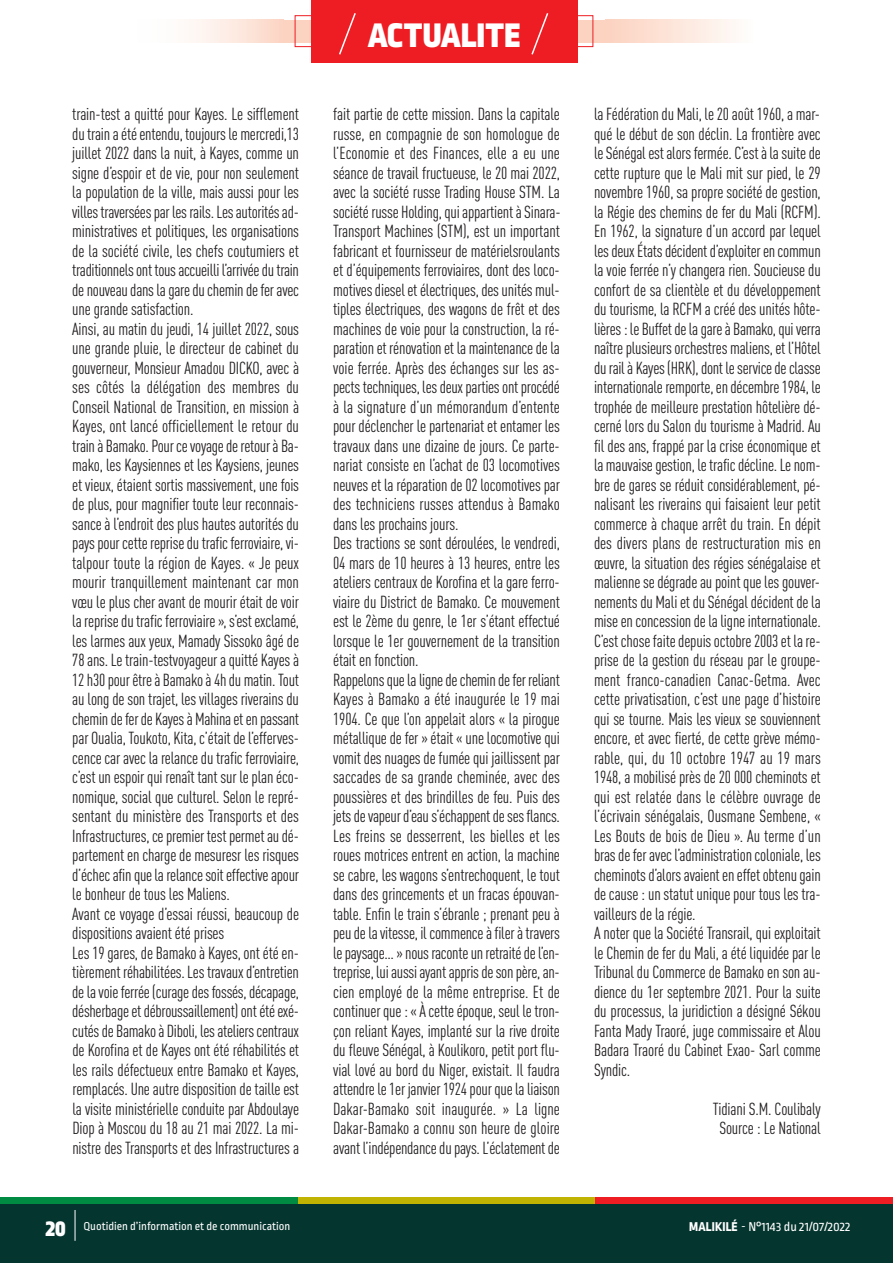
<style>
.page{position:relative;width:893px;height:1263px;background:#fff}
.page>*{position:absolute;margin:0;border:0;box-sizing:border-box;transform-origin:0 0}
.t1{font:900 36px "Ropa Sans Pro";letter-spacing:.01em;color:#fff}
.t2{font:condensed 17.25px/19.5px "DIN Pro";letter-spacing:-.01em;color:#231f20}
.t3{font:13.5px "Ropa Sans Pro";color:#fff}
.t4{font:12px "Ropa Sans Pro";color:#fff}
.s1{font-weight:900;font-size:24px}
.s2{font-weight:800}
</style>
<div class="page">
<div style="left:0;top:1203px;width:893px;height:60px;background:#05352f"></div>
<div style="left:0;top:1197px;width:298px;height:6px;background:#008b43"></div>
<div style="left:298px;top:1197px;width:297px;height:6px;background:#c0b301"></div>
<div style="left:595px;top:1197px;width:298px;height:6px;background:#ee1d23"></div>
<hr style="left:75px;top:1210px;width:1px;height:31px;background:#fff">
<div style="left:283px;top:20px;width:323px;height:23px;background:#fcd2c0"></div>
<div style="left:295px;top:15px;width:298px;height:32px;border:1px solid #ee1d23"></div>
<div style="left:312px;top:0;width:266px;height:62px;background:#ee1d23"></div>
<svg style="left:339px;top:13px;width:17px;height:42px"></svg>
<svg style="left:531px;top:13px;width:18px;height:42px"></svg>
<div style="left:136px;top:20px;width:147px;height:23px;background:linear-gradient(to right,#fff,#fcdacb)"></div>
<div style="left:605px;top:20px;width:147px;height:23px;background:linear-gradient(to right,#fcd1bf,#fefdfb)"></div>
<h1 class="t1" style="left:368px;top:23px;width:154px">ACTUALITE</h1>
<p class="t2" style="left:72px;top:106px;width:228px">train-test a quitté pour Kayes. Le sifflement dutrainaétéentendu, toujourslemercredi,13 juillet 2022 dans la nuit, à Kayes, comme un signe d’espoir et de vie, pour non seulement la population de la ville, mais aussi pour les villestraverséespar lesrails.Lesautoritésad&shy;ministratives et politiques, les organisations de la société civile, les chefs coutumiers et traditionnelsont tousaccueilli l’arrivéedutrain denouveaudanslagareduchemindeferavec une grande satisfaction.<br>Ainsi, au matin du jeudi, 14 juillet 2022, sous une grande pluie, le directeur de cabinet du gouverneur, Monsieur Amadou DICKO, avec à ses côtés la délégation des membres du Conseil National de Transition, en mission à Kayes, ont lancé officiellement le retour du trainà Bamako. Pourcevoyagederetourà Ba&shy;mako, les Kaysiennes et les Kaysiens, jeunes et vieux, étaient sortis massivement, une fois de plus, pour magnifier toute leur reconnais&shy;sance à l’endroit des plus hautes autorités du payspourcettereprisedutraficferroviaire,vi&shy;talpour toute la région de Kayes. « Je peux mourir tranquillement maintenant car mon vœu le plus cher avant de mourir était de voir lareprisedutraficferroviaire»,s’estexclamé, les larmes aux yeux, Mamady Sissoko âgé de 78 ans. Le train-testvoyageur a quitté Kayes à 12h30pourêtreà Bamakoà4hdumatin.Tout au long de son trajet, les villages riverains du chemindeferde KayesàMahinaetenpassant par Oualia, Toukoto, Kita, c’était de l’efferves&shy;cence car avec la relance du trafic ferroviaire, c’est un espoir qui renaît tant sur le plan éco&shy;nomique, social que culturel. Selon le repré&shy;sentant du ministère des Transports et des Infrastructures,cepremier testpermetaudé&shy;partement en charge de mesuresr les risques d’échecafinquelarelancesoiteffectiveapour le bonheur de tous les Maliens.<br>Avant ce voyage d’essai réussi, beaucoup de dispositions avaient été prises<br>Les 19 gares, de Bamako à Kayes, ont été en&shy;tièrement réhabilitées.Lestravauxd’entretien delavoieferrée(curagedesfossés,décapage, désherbageetdébroussaillement)ontétéexé&shy;cutésde Bamakoà Diboli, lesatelierscentraux de Korofina et de Kayes ont été réhabilités et les rails défectueux entre Bamako et Kayes, remplacés. Une autre disposition de taille est la visite ministérielle conduite par Abdoulaye Diop à Moscou du 18 au 21 mai 2022. La mi&shy;nistre des Transports et des Infrastructures a</p>
<p class="t2" style="left:333px;top:106px;width:229px">fait partie de cette mission. Dans la capitale russe, en compagnie de son homologue de l’Economie et des Finances, elle a eu une séance de travail fructueuse, le 20 mai 2022, avec la société russe Trading House STM. La sociétérusse Holding,quiappartientàSinara-Transport Machines (STM), est un important fabricant et fournisseur de matérielsroulants et d’équipements ferroviaires, dont des loco&shy;motivesdieseletélectriques,desunités mul&shy;tiples électriques, des wagons de frêt et des machines de voie pour la construction, la ré&shy;parationet rénovationet la maintenancedela voie ferrée. Après des échanges sur les as&shy;pectstechniques, lesdeuxpartiesontprocédé à la signature d’un mémorandum d’entente pour déclencher le partenariat et entamer les travaux dans une dizaine de jours. Ce parte&shy;nariat consiste en l’achat de 03 locomotives neuves et la réparation de 02 locomotives par des techniciens russes attendus à Bamako dans les prochains jours.<br>Des tractions se sont déroulées, le vendredi, 04 mars de 10 heures à 13 heures, entre les ateliers centraux de Korofina et la gare ferro&shy;viaire du District de Bamako. Ce mouvement est le 2ème du genre, le 1er s’étant effectué lorsque le 1er gouvernement de la transition était en fonction.<br>Rappelonsquelalignedechemindefer reliant Kayes à Bamako a été inaugurée le 19 mai 1904. Ce que l’on appelait alors « la pirogue métallique de fer » était « une locomotive qui vomit des nuages de fumée qui jaillissent par saccades de sa grande cheminée, avec des poussières et des brindilles de feu. Puis des jetsdevapeurd’eaus’échappentdesesflancs.<br>Les freins se desserrent, les bielles et les roues motrices entrent en action, la machine se cabre, les wagons s’entrechoquent, le tout dans des grincements et un fracas épouvan&shy;table. Enfin le train s’ébranle ; prenant peu à peudelavitesse, ilcommenceàfileràtravers lepaysage…»nousraconteunretraitédel’en&shy;treprise, luiaussiayantapprisdesonpère,an&shy;cien employé de la même entreprise. Et de continuer que : « À cette époque, seul le tron&shy;çon reliant Kayes, implanté sur la rive droite du fleuve Sénégal, à Koulikoro, petit port flu&shy;vial lové au bord du Niger, existait. Il faudra attendrele1er janvier1924pourquelaliaison Dakar-Bamako soit inaugurée. » La ligne Dakar-Bamako a connu son heure de gloire avant l’indépendancedupays.L’éclatementde</p>
<p class="t2" style="left:594px;top:106px;width:228px">la Fédération du Mali, le 20 août 1960, a mar&shy;qué le début de son déclin. La frontière avec leSénégalestalorsfermée.C’estàlasuitede cette rupture que le Mali mit sur pied, le 29 novembre 1960, sa propre société de gestion, la Régie des chemins de fer du Mali (RCFM).<br>En 1962, la signature d’un accord par lequel lesdeuxÉtatsdécidentd’exploiterencommun la voie ferrée n’y changera rien. Soucieuse du confort de sa clientèle et du développement du tourisme, la RCFM a créé des unités hôte&shy;lières: le Buffetdelagareà Bamako,quiverra naître plusieurs orchestres maliens, et l’Hôtel durailà Kayes(HRK),dont leservicedeclasse internationaleremporte,endécembre1984, le trophée de meilleure prestation hôtelière dé&shy;cerné lors du Salon du tourisme à Madrid. Au fil des ans, frappé par la crise économique et lamauvaisegestion, letraficdécline.Lenom&shy;bre de gares se réduit considérablement, pé&shy;nalisant les riverains qui faisaient leur petit commerce à chaque arrêt du train. En dépit des divers plans de restructuration mis en œuvre, la situation des régies sénégalaise et malienne se dégrade au point que les gouver&shy;nements du Mali et du Sénégal décident de la miseenconcessiondelaligneinternationale.<br>C’estchosefaitedepuisoctobre2003et lare&shy;prise de la gestion du réseau par le groupe&shy;ment franco-canadien Canac-Getma. Avec cette privatisation, c’est une page d’histoire qui se tourne. Mais les vieux se souviennent encore, et avec fierté, de cette grève mémo&shy;rable, qui, du 10 octobre 1947 au 19 mars 1948, a mobilisé près de 20 000 cheminots et qui est relatée dans le célèbre ouvrage de l’écrivain sénégalais, Ousmane Sembene, « Les Bouts de bois de Dieu ». Au terme d’un brasdeferavecl’administrationcoloniale, les cheminotsd’alorsavaienteneffetobtenugain de cause : un statut unique pour tous les tra&shy;vailleurs de la régie.<br>A noter que la Société Transrail, qui exploitait le Chemin de fer du Mali, a été liquidée par le Tribunal du Commerce de Bamako en son au&shy;dience du 1er septembre 2021. Pour la suite du processus, la juridiction a désigné Sékou Fanta Mady Traoré, juge commissaire et Alou Badara Traoré du Cabinet Exao- Sarl comme Syndic.</p>
<p class="t2" style="left:713px;top:1100px;width:109px;text-align:center">Tidiani S.M. Coulibaly<br>Source : Le National</p>
<p class="t4" style="left:46px;top:1222px;width:246px"><span class="s1">20</span> Quotidien d’information et de communication</p>
<p class="t3" style="left:689px;top:1222px;width:163px"><span class="s2">MALIKILé</span> - N°1143 du 21/07/2022</p>
</div>
